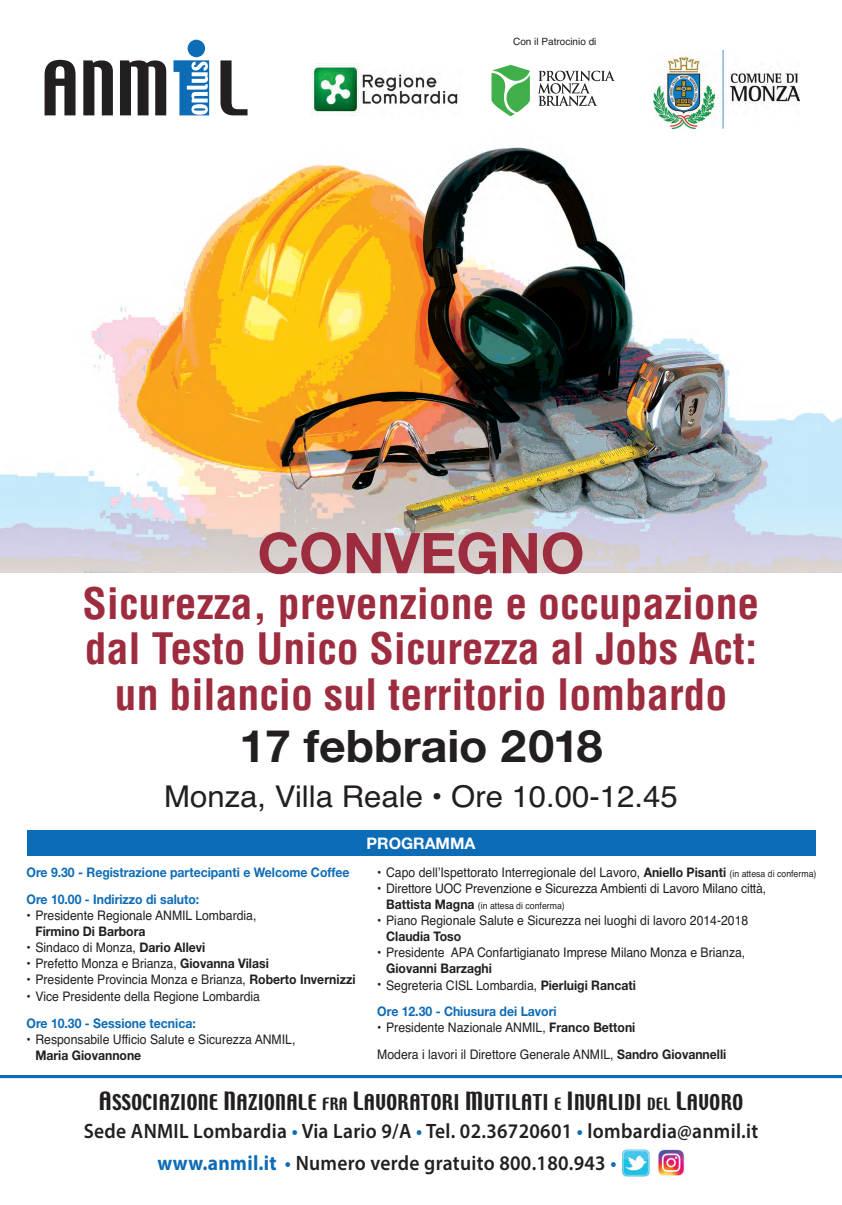
<style>
.page{position:relative;width:842px;height:1205px;background:#fff}
.page>*{position:absolute;margin:0;border:0;box-sizing:border-box;transform-origin:0 0}
.t1{font:700 56.25px "Helvetica Neue";color:#9e2c3f}
.t2{font:700 44.88px "Helvetica Neue";color:#231f20;scale:1.04 1}
.t3{font:700 condensed 42.25px/45.9px "Helvetica";color:#9e2c3f;text-align:center;scale:1.04 1}
.t4{font:30.06px "Helvetica";color:#231f20;scale:1.04 1}
.t5{font:600 20.81px "Myriad Pro";letter-spacing:.015em;color:#231f20;scale:.94 1}
.t6{font:19.38px "Techno";letter-spacing:.02em;color:#231f20}
.t7{font:700 15.94px "Helvetica Neue";color:#fff}
.t8{font:13.19px/27.2px "Helvetica";color:#231f20;scale:.93 1}
.t9{font:700 13.19px/27.2px "Helvetica Neue";color:#0d6cb6;scale:.93 1}
.t10{font:700 13.19px "Helvetica Neue";color:#231f20;scale:.93 1}
.t11{font:10px "Helvetica";color:#231f20}
.t12{font:9.44px "Helvetica";color:#231f20;scale:.93 1}
.s1{font-family:"Helvetica Neue";font-weight:700}
.s2{font-size:9.44px}
.s3{font-family:"Helvetica Neue";font-weight:700;font-size:13.19px}
.s4{font-size:22.38px}
.s5{font-size:22.5px}
.s6{font-size:15.12px}
.s7{color:#0d6cb6}
.s8{font-weight:700;color:#0d6cb6}
</style>
<div class="page">
<img style="left:0;top:147px;width:842px;height:352px">
<img style="left:0;top:499px;width:842px;height:74px">
<img style="left:653px;top:50px;width:146px;height:79px">
<img style="left:310px;top:63px;width:148px;height:52px">
<svg style="left:537px;top:71px;width:78px;height:35px"></svg>
<svg style="left:491px;top:65px;width:39px;height:51px"></svg>
<div style="left:187px;top:40px;width:18px;height:17px;background:#0d6cb6;border-radius:50%"></div>
<svg style="left:45px;top:60px;width:202px;height:55px"></svg>
<img style="left:658px;top:1149px;width:26px;height:27px">
<img style="left:622px;top:1149px;width:28px;height:28px">
<div style="left:27px;top:831px;width:788px;height:25px;background:#0d6cb6"></div>
<hr style="left:0;top:1075px;width:842px;height:3px;background:#0d6cb6">
<p class="t11" style="left:513px;top:38px;width:85px">Con il Patrocinio di</p>
<h1 class="t1" style="left:257px;top:533px;width:328px">CONVEGNO</h1>
<h3 class="t3" style="left:83px;top:584px;width:652px">Sicurezza, prevenzione e occupazione dal Testo Unico Sicurezza al Jobs Act: un bilancio sul territorio lombardo</h3>
<h2 class="t2" style="left:239px;top:730px;width:351px">17 febbraio 2018</h2>
<h3 class="t4" style="left:164px;top:785px;width:495px">Monza, Villa Reale • Ore 10.00-12.45</h3>
<p class="t9" style="left:27px;top:859px;width:348px">Ore 9.30 - Registrazione partecipanti e Welcome Coffee<br>Ore 10.00 - Indirizzo di saluto:</p>
<p class="t8" style="left:27px;top:903px;width:249px">• Presidente Regionale ANMIL Lombardia,</p>
<p class="t10" style="left:35px;top:926px;width:120px">Firmino Di Barbora</p>
<p class="t8" style="left:27px;top:935px;width:194px">• Sindaco di Monza, <span class="s1">Dario Allevi</span></p>
<p class="t8" style="left:27px;top:951px;width:262px">• Prefetto Monza e Brianza, <span class="s1">Giovanna Vilasi</span></p>
<p class="t8" style="left:27px;top:967px;width:355px">• Presidente Provincia Monza e Brianza, <span class="s1">Roberto Invernizzi</span></p>
<p class="t8" style="left:27px;top:983px;width:252px">• Vice Presidente della Regione Lombardia</p>
<p class="t9" style="left:27px;top:1010px;width:183px">Ore 10.30 - Sessione tecnica:</p>
<p class="t8" style="left:27px;top:1027px;width:290px">• Responsabile Ufficio Salute e Sicurezza ANMIL,</p>
<p class="t10" style="left:35px;top:1050px;width:115px">Maria Giovannone</p>
<p class="t7" style="left:366px;top:837px;width:110px">PROGRAMMA</p>
<p class="t8" style="left:377px;top:859px;width:473px">• Capo dell’Ispettorato Interregionale del Lavoro, <span class="s1">Aniello Pisanti</span> <span class="s2">(in attesa di conferma)</span></p>
<p class="t8" style="left:377px;top:876px;width:420px">• Direttore UOC Prevenzione e Sicurezza Ambienti di Lavoro Milano città,</p>
<p class="t12" style="left:386px;top:902px;width:194px"><span class="s3">Battista Magna</span> (in attesa di conferma)</p>
<p class="t8" style="left:377px;top:908px;width:400px">• Piano Regionale Salute e Sicurezza nei luoghi di lavoro 2014-2018</p>
<p class="t10" style="left:386px;top:931px;width:82px">Claudia Toso</p>
<p class="t8" style="left:377px;top:940px;width:397px">• Presidente APA Confartigianato Imprese Milano Monza e Brianza,</p>
<p class="t10" style="left:386px;top:963px;width:115px">Giovanni Barzaghi</p>
<p class="t8" style="left:377px;top:973px;width:279px">• Segreteria CISL Lombardia, <span class="s1">Pierluigi Rancati</span></p>
<p class="t9" style="left:377px;top:998px;width:194px">Ore 12.30 - Chiusura dei Lavori</p>
<p class="t8" style="left:377px;top:1015px;width:377px">• Presidente Nazionale ANMIL, <span class="s1">Franco Bettoni<br></span>Modera i lavori il Direttore Generale ANMIL, <span class="s1">Sandro Giovannelli</span></p>
<h3 class="t6" style="left:99px;top:1091px;width:645px"><span class="s4">A</span>SSOCIAZIONE <span class="s5">N</span>AZIONALE <span class="s6">FRA</span> <span class="s4">L</span>AVORATORI <span class="s4">M</span>UTILATI <span class="s6">E</span> <span class="s4">I</span>NVALIDI <span class="s6">DEL</span> <span class="s4">L</span>AVORO</h3>
<h3 class="t5" style="left:84px;top:1123px;width:719px">Sede ANMIL Lombardia <span class="s7">•</span> Via Lario 9/A <span class="s7">•</span> Tel. 02.36720601 <span class="s7">•</span> lombardia@anmil.it</h3>
<h3 class="t5" style="left:157px;top:1154px;width:490px"><span class="s8">www.anmil.it</span> <span class="s7">•</span> Numero verde gratuito 800.180.943 <span class="s7">•</span></h3>
</div>
